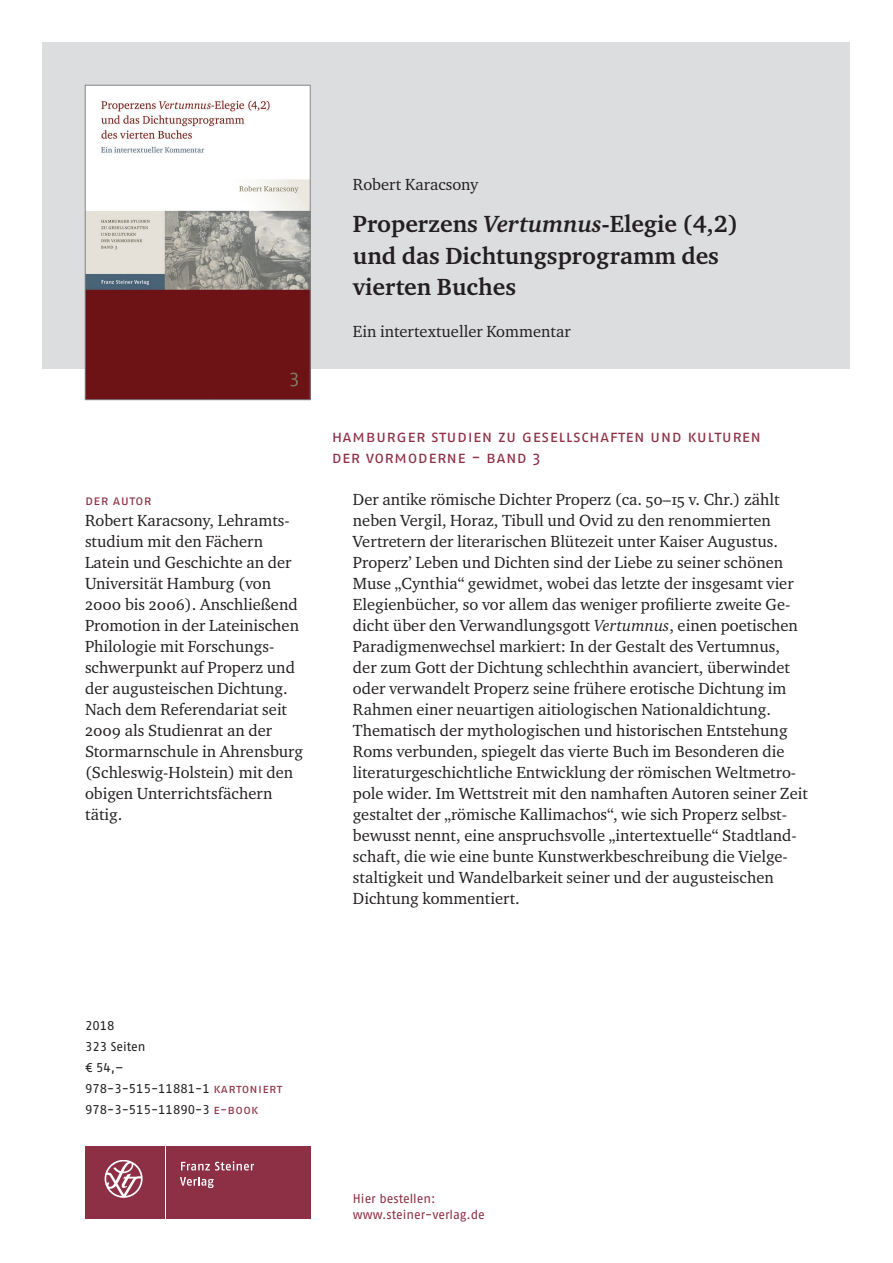
<style>
.page{position:relative;width:893px;height:1263px;background:#fff}
.page>*{position:absolute;margin:0;border:0;box-sizing:border-box;transform-origin:0 0}
.t1{font:700 24px/31.5px "Charter ITC Pro";color:#231f20}
.t2{font:16.5px/21px "Charter ITC Pro";color:#231f20}
.t3{font:16.5px/21px "Fago Pro";letter-spacing:.025em;color:#8d2f45}
.t4{font:13.5px "Fago Pro";letter-spacing:.025em;color:#8d2f45}
.t5{font:12.75px/21px "Fago Pro";color:#231f20}
.t6{font:12.75px/16.5px "Fago Pro";color:#8d2f45}
.s1{font-style:italic}
.s2{color:#8d2f45}
</style>
<div class="page">
<div style="left:43px;top:43px;width:807px;height:326px;background:#dcdddf"></div>
<div style="left:85px;top:1146px;width:79px;height:72px;background:#8d2f45"></div>
<div style="left:166px;top:1146px;width:144px;height:72px;background:#8d2f45"></div>
<svg style="left:181px;top:1161px;width:73px;height:9px"></svg>
<svg style="left:180px;top:1177px;width:34px;height:11px"></svg>
<svg style="left:105px;top:1160px;width:38px;height:38px"></svg>
<img style="left:87px;top:87px;width:221px;height:311px">
<div style="left:85px;top:85px;width:225px;height:315px;border:1px solid #808285"></div>
<p class="t2" style="left:353px;top:174px;width:127px">Robert Karacsony</p>
<h1 class="t1" style="left:353px;top:208px;width:387px">Properzens <span class="s1">Vertumnus</span>-Elegie (4,2) und das Dichtungsprogramm des vierten Buches</h1>
<p class="t2" style="left:353px;top:321px;width:219px">Ein intertextueller Kommentar</p>
<p class="t4" style="left:85px;top:492px;width:68px">Der autor</p>
<p class="t2" style="left:85px;top:510px;width:220px">Robert Karacsony, Lehramts&shy;studium mit den Fächern<br>Latein und Geschichte an der<br>Universität Hamburg (von<br>2000 bis 2006). Anschließend<br>Promotion in der Lateinischen<br>Philologie mit Forschungs&shy;schwerpunkt auf Properz und der augusteischen Dichtung.<br>Nach dem Referendariat seit<br>2009 als Studienrat an der<br>Stormarnschule in Ahrensburg (Schleswig-Holstein) mit den obigen Unterrichtsfächern tätig.</p>
<p class="t3" style="left:332px;top:426px;width:431px">Hamburger Stud ien zu G esellschaften und Kulturen der Vormoderne - Band 3</p>
<p class="t2" style="left:353px;top:489px;width:456px">Der antike römische Dichter Properz (ca. 50–15 v. Chr.) zählt neben Vergil, Horaz, Tibull und Ovid zu den renommierten Vertretern der literarischen Blütezeit unter Kaiser Augustus.<br>Properz’ Leben und Dichten sind der Liebe zu seiner schönen Muse „Cynthia“ gewidmet, wobei das letzte der insgesamt vier Elegienbücher, so vor allem das weniger profilierte zweite Ge&shy;dicht über den Verwandlungsgott <span class="s1">Vertumnus</span>, einen poetischen Paradigmenwechsel markiert: In der Gestalt des Vertumnus,<br>der zum Gott der Dichtung schlechthin avanciert, überwindet oder verwandelt Properz seine frühere erotische Dichtung im Rahmen einer neuartigen aitiologischen Nationaldichtung.<br>Thematisch der mythologischen und historischen Entstehung Roms verbunden, spiegelt das vierte Buch im Besonderen die literaturgeschichtliche Entwicklung der römischen Weltmetro&shy;pole wider. Im Wettstreit mit den namhaften Autoren seiner Zeit gestaltet der „römische Kallimachos“, wie sich Properz selbst&shy;bewusst nennt, eine anspruchsvolle „intertextuelle“ Stadtland&shy;schaft, die wie eine bunte Kunstwerkbeschreibung die Vielge&shy;staltigkeit und Wandelbarkeit seiner und der augusteischen Dichtung kommentiert.</p>
<p class="t5" style="left:85px;top:1015px;width:199px">2018<br>323 Seiten<br>€ 54,–<br>978-3-515-11881-1 <span class="s2">kartoniert<br></span>978-3-515-11890-3 <span class="s2">e-book</span></p>
<p class="t6" style="left:353px;top:1190px;width:134px">Hier bestellen: www.steiner-verlag.de</p>
</div>
